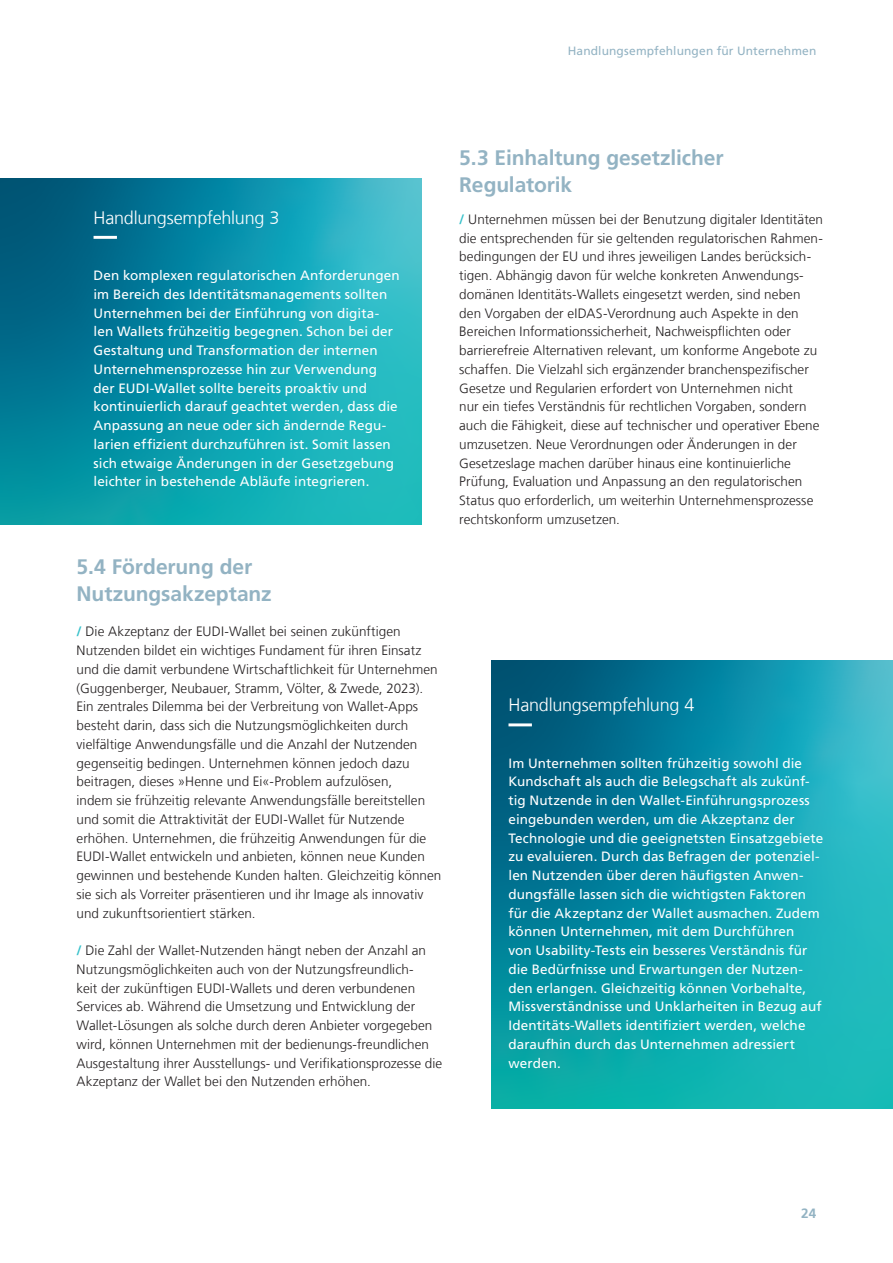
<style>
.page{position:relative;width:893px;height:1263px;background:#fff}
.page>*{position:absolute;margin:0;border:0;box-sizing:border-box;transform-origin:0 0}
.Sub_Ueberschrift_14_18_2_grau_bold{font:700 21px/27.3px "Frutiger LT Com";letter-spacing:-.005em;color:#93b3c3}
.Infokasten_gross_Ueberschrift_12_14_4_we{font:300 18px "Frutiger LT Com";letter-spacing:-.01em;color:#fff}
.Fliesstext_9_12_5_schwarz{font:300 13.5px/18.8px "Frutiger LT Com";letter-spacing:.005em;color:#231f20}
.Fliesstext_9_12_5_weiss{font:13.5px/18.8px "Frutiger LT Com";letter-spacing:.005em;color:#fff}
.t1{font:700 13.5px "Frutiger LT Com";color:#93b3c3}
.t2{font:12px "Frutiger LT Com";letter-spacing:.01em;color:#93b3c3}
.s1{font-weight:700;color:#33c0c9}
</style>
<div class="page">
<svg style="left:0;top:179px;width:421px;height:345px;background:#1096aa"></svg>
<svg style="left:94px;top:236px;width:316px;height:3px"></svg>
<svg style="left:491px;top:661px;width:402px;height:447px;background:#0e98a9"></svg>
<svg style="left:508px;top:723px;width:317px;height:3px"></svg>
<p class="t2" style="left:568px;top:44px;width:250px">Handlungsempfehlungen für Unternehmen</p>
<p class="Infokasten_gross_Ueberschrift_12_14_4_we" style="left:94px;top:207px;width:187px">Handlungsempfehlung 3</p>
<p class="Fliesstext_9_12_5_weiss" style="left:94px;top:266px;width:308px">Den komplexen regulatorischen Anforderungen im Bereich des Identitätsmanagements sollten Unternehmen bei der Einführung von digita&shy;len Wallets frühzeitig begegnen. Schon bei der Gestaltung und Transformation der internen Unternehmensprozesse hin zur Verwendung der EUDI-Wallet sollte bereits proaktiv und kontinuierlich darauf geachtet werden, dass die Anpassung an neue oder sich ändernde Regu&shy;larien effizient durchzuführen ist. Somit lassen sich etwaige Änderungen in der Gesetzgebung leichter in bestehende Abläufe integrieren.</p>
<p class="Sub_Ueberschrift_14_18_2_grau_bold" style="left:77px;top:553px;width:197px">5.4 Förderung der<br>Nutzungsakzeptanz</p>
<p class="Fliesstext_9_12_5_schwarz" style="left:77px;top:622px;width:366px"><span class="s1">/</span> Die Akzeptanz der EUDI-Wallet bei seinen zukünftigen Nutzenden bildet ein wichtiges Fundament für ihren Einsatz und die damit verbundene Wirtschaftlichkeit für Unternehmen (Guggenberger, Neubauer, Stramm, Völter, &amp; Zwede, 2023).<br>Ein zentrales Dilemma bei der Verbreitung von Wallet-Apps besteht darin, dass sich die Nutzungsmöglichkeiten durch vielfältige Anwendungsfälle und die Anzahl der Nutzenden gegenseitig bedingen. Unternehmen können jedoch dazu beitragen, dieses »Henne und Ei«-Problem aufzulösen,<br>indem sie frühzeitig relevante Anwendungsfälle bereitstellen und somit die Attraktivität der EUDI-Wallet für Nutzende erhöhen. Unternehmen, die frühzeitig Anwendungen für die EUDI-Wallet entwickeln und anbieten, können neue Kunden gewinnen und bestehende Kunden halten. Gleichzeitig können sie sich als Vorreiter präsentieren und ihr Image als innovativ und zukunftsorientiert stärken.</p>
<p class="Fliesstext_9_12_5_schwarz" style="left:77px;top:941px;width:367px"><span class="s1">/</span> Die Zahl der Wallet-Nutzenden hängt neben der Anzahl an Nutzungsmöglichkeiten auch von der Nutzungsfreundlich-<br>keit der zukünftigen EUDI-Wallets und deren verbundenen Services ab. Während die Umsetzung und Entwicklung der Wallet-Lösungen als solche durch deren Anbieter vorgegeben wird, können Unternehmen mit der bedienungs-freundlichen Ausgestaltung ihrer Ausstellungs- und Verifikationsprozesse die Akzeptanz der Wallet bei den Nutzenden erhöhen.</p>
<p class="Sub_Ueberschrift_14_18_2_grau_bold" style="left:459px;top:144px;width:266px">5. 3 Einhaltung gesetzlicher<br>Regulatorik</p>
<p class="Fliesstext_9_12_5_schwarz" style="left:459px;top:210px;width:365px"><span class="s1">/</span> Unternehmen müssen bei der Benutzung digitaler Identitäten die entsprechenden für sie geltenden regulatorischen Rahmen&shy;bedingungen der EU und ihres jeweiligen Landes berücksich&shy;tigen. Abhängig davon für welche konkreten Anwendungs&shy;domänen Identitäts-Wallets eingesetzt werden, sind neben den Vorgaben der eIDAS-Verordnung auch Aspekte in den Bereichen Informationssicherheit, Nachweispflichten oder barrierefreie Alternativen relevant, um konforme Angebote zu schaffen. Die Vielzahl sich ergänzender branchenspezifischer Gesetze und Regularien erfordert von Unternehmen nicht<br>nur ein tiefes Verständnis für rechtlichen Vorgaben, sondern auch die Fähigkeit, diese auf technischer und operativer Ebene umzusetzen. Neue Verordnungen oder Änderungen in der Gesetzeslage machen darüber hinaus eine kontinuierliche Prüfung, Evaluation und Anpassung an den regulatorischen Status quo erforderlich, um weiterhin Unternehmensprozesse rechtskonform umzusetzen.</p>
<p class="Infokasten_gross_Ueberschrift_12_14_4_we" style="left:508px;top:695px;width:187px">Handlungsempfehlung 4</p>
<p class="Fliesstext_9_12_5_weiss" style="left:508px;top:754px;width:316px">Im Unternehmen sollten frühzeitig sowohl die Kundschaft als auch die Belegschaft als zukünf&shy;tig Nutzende in den Wallet-Einführungsprozess eingebunden werden, um die Akzeptanz der Technologie und die geeignetsten Einsatzgebiete zu evaluieren. Durch das Befragen der potenziel&shy;len Nutzenden über deren häufigsten Anwen&shy;dungsfälle lassen sich die wichtigsten Faktoren für die Akzeptanz der Wallet ausmachen. Zudem können Unternehmen, mit dem Durchführen<br>von Usability-Tests ein besseres Verständnis für die Bedürfnisse und Erwartungen der Nutzen&shy;den erlangen. Gleichzeitig können Vorbehalte, Missverständnisse und Unklarheiten in Bezug auf Identitäts-Wallets identifiziert werden, welche daraufhin durch das Unternehmen adressiert werden.</p>
<p class="t1" style="left:801px;top:1205px;width:17px">24</p>
</div>
